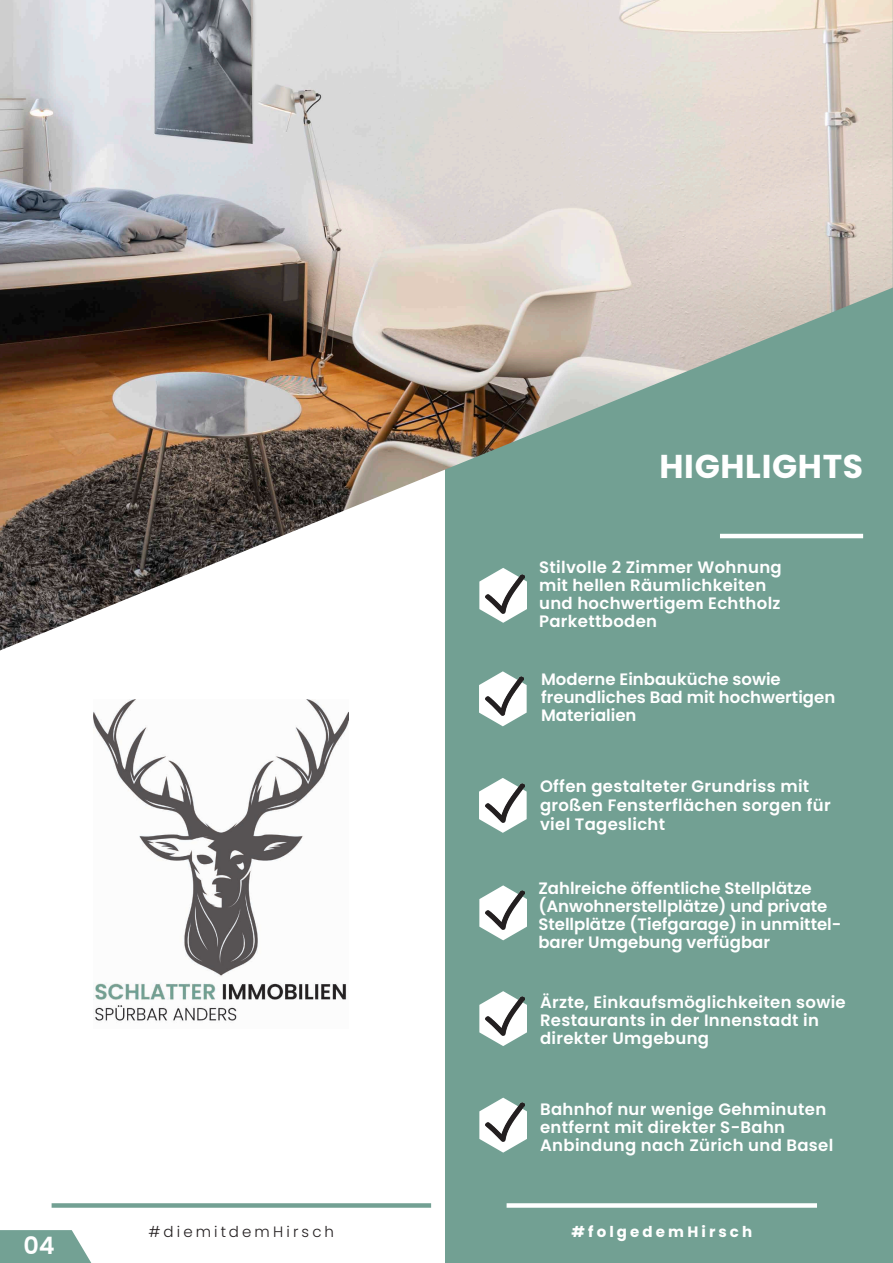
<style>
.page{position:relative;width:893px;height:1263px;background:#fff}
.page>*{position:absolute;margin:0;border:0;box-sizing:border-box;transform-origin:0 0}
.t1{font:700 33px "Poppins";letter-spacing:.02em;color:#fff}
.t2{font:600 24px "Poppins";color:#fff}
.t3{font:600 16.5px/18px "Poppins";letter-spacing:.02em;color:#fff}
.t4{font:600 16.5px/18px "Poppins";color:#fff}
.t5{font:300 15px "Poppins";letter-spacing:.21em;color:#231f20}
.t6{font:700 15px "Poppins";letter-spacing:.205em;color:#fff}
</style>
<div class="page">
<div style="left:445px;top:266px;width:448px;height:997px;background:#72a093"></div>
<svg style="left:479px;top:671px;width:48px;height:55px"></svg>
<div style="left:52px;top:1203px;width:379px;height:5px;background:#72a093"></div>
<div style="left:507px;top:1203px;width:310px;height:5px;background:#fff"></div>
<svg style="left:479px;top:778px;width:48px;height:55px"></svg>
<svg style="left:479px;top:885px;width:48px;height:55px"></svg>
<svg style="left:479px;top:991px;width:48px;height:55px"></svg>
<svg style="left:479px;top:1098px;width:48px;height:54px"></svg>
<img style="left:0;top:0;width:892px;height:650px">
<svg style="left:892px;top:0;width:1px;height:288px"></svg>
<img style="left:486px;top:575px;width:38px;height:38px">
<img style="left:485px;top:677px;width:39px;height:38px">
<img style="left:486px;top:784px;width:38px;height:38px">
<img style="left:486px;top:890px;width:38px;height:39px">
<img style="left:486px;top:997px;width:38px;height:38px">
<img style="left:486px;top:1103px;width:38px;height:38px">
<svg style="left:0;top:1230px;width:91px;height:33px"></svg>
<img style="left:94px;top:700px;width:254px;height:321px">
<p class="t2" style="left:24px;top:1232px;width:33px">04</p>
<p class="t1" style="left:659px;top:448px;width:205px">HIGHLIGHTS</p>
<p class="t3" style="left:539px;top:558px;width:244px">Stilvolle 2 Zimmer Wohnung mit hellen Räumlichkeiten und hochwertigem Echtholz<br>Parkettboden</p>
<p class="t4" style="left:541px;top:670px;width:296px">Moderne Einbauküche sowie freundliches Bad mit hochwertigen<br>Materialien</p>
<p class="t3" style="left:540px;top:777px;width:271px">Offen gestalteter Grundriss mit</p>
<p class="t3" style="left:540px;top:796px;width:292px">großen Fensterflächen sorgen für</p>
<p class="t3" style="left:540px;top:815px;width:127px">viel Tageslicht</p>
<p class="t4" style="left:538px;top:879px;width:305px">Zahlreiche öffentliche Stellplätze (Anwohnerstellplätze) und private Stellplätze (Tiefgarage) in unmittel&shy;barer Umgebung verfügbar</p>
<p class="t3" style="left:540px;top:993px;width:307px">Ärzte, Einkaufsmöglichkeiten sowie<br>Restaurants in der Innenstadt in direkter Umgebung</p>
<p class="t3" style="left:540px;top:1101px;width:295px">Bahnhof nur wenige Gehminuten entfernt mit direkter S-Bahn<br>Anbindung nach Zürich und Basel</p>
<p class="t5" style="left:149px;top:1223px;width:187px">#diemitdemHirsch</p>
<p class="t6" style="left:571px;top:1223px;width:182px">#folgedemHirsch</p>
</div>
